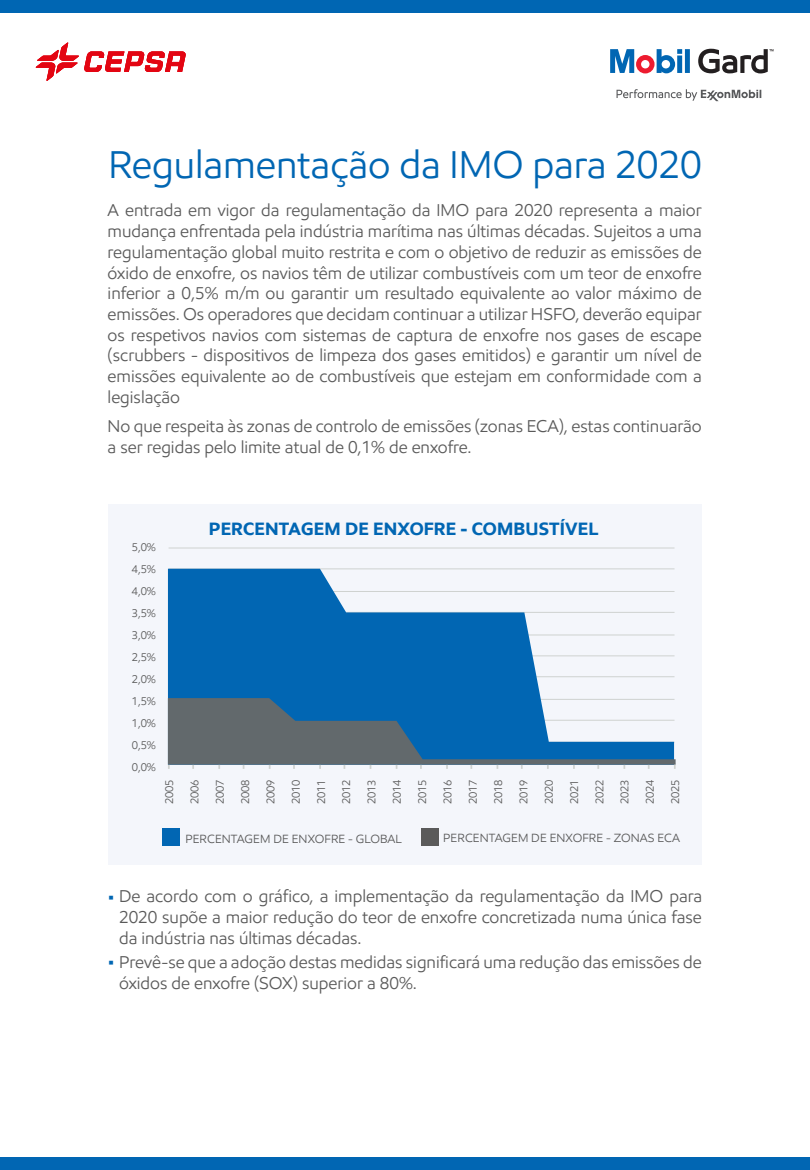
<style>
.page{position:relative;width:810px;height:1170px;background:#fff}
.page>*{position:absolute;margin:0;border:0;box-sizing:border-box;transform-origin:0 0}
.t1{font:39px "E Mprint";color:#0166b3}
.t2{font:700 18px "E Mprint";letter-spacing:.01em;color:#0166b3}
.t3{font:17.25px/20.7px "E Mprint";color:#5a5a5a;text-align:justify}
.t4{font:12px "E Mprint";letter-spacing:.01em;color:#5a5a5a}
.t5{font:11.25px/22px "E Mprint";color:#5a5a5a;text-align:justify}
.s1{font-size:20.25px;color:#0166b3}
</style>
<div class="page">
<div style="left:108px;top:504px;width:594px;height:361px;background:#f4f6fb"></div>
<hr style="left:169px;top:568px;width:506px;height:1px;background:#cfd2d0">
<hr style="left:169px;top:547px;width:506px;height:1px;background:#cfd2d0">
<hr style="left:169px;top:591px;width:506px;height:1px;background:#cfd2d0">
<hr style="left:169px;top:612px;width:506px;height:1px;background:#cfd2d0">
<hr style="left:169px;top:634px;width:506px;height:1px;background:#cfd2d0">
<hr style="left:169px;top:655px;width:506px;height:1px;background:#cfd2d0">
<hr style="left:169px;top:676px;width:506px;height:1px;background:#cfd2d0">
<svg style="left:168px;top:568px;width:506px;height:130px;fill:#0166b3"></svg>
<svg style="left:168px;top:698px;width:508px;height:70px"></svg>
<div style="left:421px;top:828px;width:17px;height:17px;background:#5a5a5a"></div>
<div style="left:163px;top:828px;width:17px;height:17px;background:#0166b3"></div>
<svg style="left:617px;top:89px;width:144px;height:12px"></svg>
<svg style="left:610px;top:49px;width:80px;height:24px"></svg>
<svg style="left:698px;top:49px;width:75px;height:24px"></svg>
<div style="left:0;top:0;width:810px;height:13px;background:#0066b3"></div>
<svg style="left:35px;top:42px;width:151px;height:39px"></svg>
<div style="left:0;top:1157px;width:810px;height:12px;background:#0166b3"></div>
<h1 class="t1" style="left:108px;top:141px;width:595px">Regulamentação da IMO para 2020</h1>
<p class="t3" style="left:108px;top:200px;width:596px">A entrada em vigor da regulamentação da IMO para 2020 representa a maior mudança enfrentada pela indústria marítima nas últimas décadas. Sujeitos a uma regulamentação global muito restrita e com o objetivo de reduzir as emissões de óxido de enxofre, os navios têm de utilizar combustíveis com um teor de enxofre inferior a 0,5% m/m ou garantir um resultado equivalente ao valor máximo de emissões. Os operadores que decidam continuar a utilizar HSFO, deverão equipar os respetivos navios com sistemas de captura de enxofre nos gases de escape (scrubbers - dispositivos de limpeza dos gases emitidos) e garantir um nível de emissões equivalente ao de combustíveis que estejam em conformidade com a legislação</p>
<p class="t3" style="left:108px;top:415px;width:596px">No que respeita às zonas de controlo de emissões (zonas ECA), estas continuarão a ser regidas pelo limite atual de 0,1% de enxofre.</p>
<p class="t5" style="left:132px;top:535px;width:26px">5,0% 4,5% 4,0% 3,5% 3,0% 2,5% 2,0% 1,5% 1,0% 0,5% 0,0%</p>
<p class="t2" style="left:209px;top:517px;width:391px">PERCENTAGEM DE ENXOFRE - COMBUSTÍVEL</p>
<p class="t5" style="left:158px;top:804px;width:27px;rotate:-90deg">2005</p>
<p class="t5" style="left:184px;top:804px;width:27px;rotate:-90deg">2006</p>
<p class="t5" style="left:209px;top:804px;width:27px;rotate:-90deg">2007</p>
<p class="t5" style="left:234px;top:804px;width:27px;rotate:-90deg">2008</p>
<p class="t5" style="left:259px;top:804px;width:27px;rotate:-90deg">2009</p>
<p class="t5" style="left:285px;top:804px;width:27px;rotate:-90deg">2010</p>
<p class="t5" style="left:310px;top:804px;width:27px;rotate:-90deg">2011</p>
<p class="t5" style="left:335px;top:804px;width:27px;rotate:-90deg">2012</p>
<p class="t5" style="left:361px;top:804px;width:27px;rotate:-90deg">2013</p>
<p class="t5" style="left:386px;top:804px;width:27px;rotate:-90deg">2014</p>
<p class="t5" style="left:411px;top:804px;width:27px;rotate:-90deg">2015</p>
<p class="t5" style="left:437px;top:804px;width:27px;rotate:-90deg">2016</p>
<p class="t5" style="left:462px;top:804px;width:27px;rotate:-90deg">2017</p>
<p class="t5" style="left:487px;top:804px;width:27px;rotate:-90deg">2018</p>
<p class="t5" style="left:512px;top:804px;width:27px;rotate:-90deg">2019</p>
<p class="t5" style="left:538px;top:804px;width:27px;rotate:-90deg">2020</p>
<p class="t5" style="left:563px;top:804px;width:27px;rotate:-90deg">2021</p>
<p class="t5" style="left:588px;top:804px;width:27px;rotate:-90deg">2022</p>
<p class="t5" style="left:614px;top:804px;width:27px;rotate:-90deg">2023</p>
<p class="t5" style="left:639px;top:804px;width:27px;rotate:-90deg">2024</p>
<p class="t5" style="left:664px;top:804px;width:27px;rotate:-90deg">2025</p>
<p class="t4" style="left:185px;top:831px;width:218px">PERCENTAGEM DE ENXOFRE - GLOBAL</p>
<p class="t4" style="left:443px;top:830px;width:238px">PERCENTAGEM DE ENXOFRE - ZONAS ECA</p>
<p class="t3" style="left:119px;top:885px;width:585px;text-indent:-11px"><span class="s1">•</span> De acordo com o gráfico, a implementação da regulamentação da IMO para 2020 supõe a maior redução do teor de enxofre concretizada numa única fase da indústria nas últimas décadas.</p>
<p class="t3" style="left:119px;top:951px;width:584px;text-indent:-11px"><span class="s1">•</span> Prevê-se que a adoção destas medidas significará uma redução das emissões de óxidos de enxofre (SOX) superior a 80%.</p>
</div>
